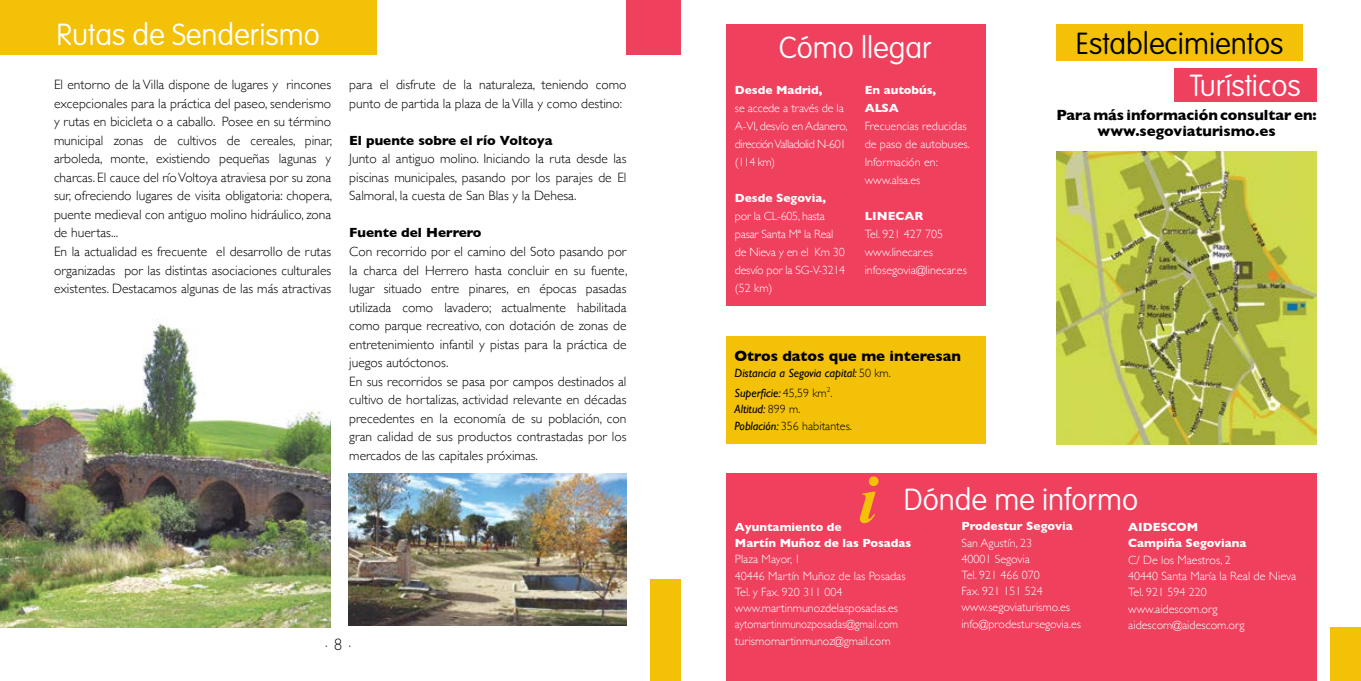
<style>
.page{position:relative;width:1361px;height:681px;background:#fff}
.page>*{position:absolute;margin:0;border:0;box-sizing:border-box;transform-origin:0 0}
.t1{font:100 30px "VAG Rounded";color:#fff}
.t2{font:100 30px "VAG Rounded";color:#000}
.t3{font:700 15px/16.4px "Gill Sans";color:#000;text-align:center}
.t4{font:300 15px "Futura";color:#000}
.t5{font:300 13.5px/18.5px "Gill Sans";color:#000}
.t6{font:700 13.5px "Gill Sans";color:#000}
.t7{font:300 12px/16.2px "Gill Sans";color:#fff}
.t8{font:700 12px/18px "Gill Sans";color:#fff}
.t9{font:300 12px/18px "Gill Sans";letter-spacing:-.02em;color:#fff}
.t10{font:italic 12px/19.5px "Gill Sans";color:#000}
.t11{font:300 12px/16.4px "Gill Sans";color:#000}
.s1{font-weight:300;font-style:normal}
.s2{font-weight:400;font-style:italic}
</style>
<div class="page">
<div style="left:626px;top:0;width:54px;height:54px;background:#ef405e"></div>
<div style="left:1330px;top:627px;width:31px;height:53px;background:#f3c108"></div>
<div style="left:1056px;top:24px;width:246px;height:37px;background:#f3c108"></div>
<div style="left:1174px;top:68px;width:142px;height:33px;background:#ef405e"></div>
<div style="left:726px;top:24px;width:259px;height:281px;background:#ef405e"></div>
<div style="left:726px;top:336px;width:259px;height:107px;background:#f3c108"></div>
<div style="left:726px;top:473px;width:590px;height:207px;background:#ef405e"></div>
<img style="left:1056px;top:151px;width:260px;height:293px">
<img style="left:0;top:319px;width:331px;height:308px">
<div style="left:650px;top:579px;width:30px;height:101px;background:#f3c108"></div>
<img style="left:349px;top:473px;width:277px;height:152px">
<svg style="left:860px;top:476px;width:18px;height:47px"></svg>
<div style="left:0;top:0;width:376px;height:54px;background:#f3c108"></div>
<h1 class="t1" style="left:57px;top:17px;width:265px">Rutas de Senderismo</h1>
<p class="t5" style="left:54px;top:75px;width:280px">El entorno de la Villa dispone de lugares y rincones excepcionales para la práctica del paseo, senderismo y rutas en bicicleta o a caballo. Posee en su término municipal zonas de cultivos de cereales, pinar, arboleda, monte, existiendo pequeñas lagunas y charcas. El cauce del río Voltoya atraviesa por su zona sur, ofreciendo lugares de visita obligatoria: chopera, puente medieval con antiguo molino hidráulico, zona de huertas...<br>En la actualidad es frecuente el desarrollo de rutas organizadas por las distintas asociaciones culturales existentes. Destacamos algunas de las más atractivas</p>
<p class="t5" style="left:349px;top:75px;width:279px">para el disfrute de la naturaleza, teniendo como punto de partida la plaza de la Villa y como destino:</p>
<p class="t6" style="left:349px;top:129px;width:205px">El puente sobre el río Voltoya</p>
<p class="t5" style="left:349px;top:149px;width:279px;text-align:justify">Junto al antiguo molino. Iniciando la ruta desde las piscinas municipales, pasando por los parajes de El Salmoral, la cuesta de San Blas y la Dehesa.</p>
<p class="t6" style="left:349px;top:222px;width:134px">Fuente del Herrero</p>
<p class="t5" style="left:349px;top:241px;width:280px">Con recorrido por el camino del Soto pasando por la charca del Herrero hasta concluir en su fuente, lugar situado entre pinares, en épocas pasadas utilizada como lavadero; actualmente habilitada como parque recreativo, con dotación de zonas de entretenimiento infantil y pistas para la práctica de juegos autóctonos.<br>En sus recorridos se pasa por campos destinados al cultivo de hortalizas, actividad relevante en décadas precedentes en la economía de su población, con gran calidad de sus productos contrastadas por los mercados de las capitales próximas.</p>
<p class="t4" style="left:324px;top:635px;width:29px">· 8 ·</p>
<h1 class="t1" style="left:779px;top:30px;width:154px">Cómo llegar</h1>
<p class="t8" style="left:735px;top:81px;width:89px">Desde Madrid,</p>
<p class="t7" style="left:735px;top:98px;width:114px;line-height:18px">se accede a través de la<br>A-VI, desvío en Adanero, dirección Valladolid N-601 (114 km)</p>
<p class="t8" style="left:735px;top:189px;width:93px">Desde Segovia,</p>
<p class="t9" style="left:735px;top:206px;width:112px">por la CL-605, hasta pasar Santa Mª la Real de Nieva y en el Km 30 desvío por la SG-V-3214 (52 km)</p>
<p class="t8" style="left:864px;top:81px;width:73px">En autobús,<br>ALSA</p>
<p class="t7" style="left:864px;top:116px;width:107px;line-height:18px">Frecuencias reducidas de paso de autobuses.<br>Información en: www.alsa.es</p>
<p class="t8" style="left:864px;top:207px;width:60px">LINECAR</p>
<p class="t7" style="left:864px;top:224px;width:104px;line-height:18px">Tel. 921 427 705 www.linecar.es infosegovia@linecar.es</p>
<p class="t3" style="left:734px;top:347px;width:228px">Otros datos que me interesan</p>
<p class="t10" style="left:734px;top:363px;width:158px">Distancia a Segovia capital: <span class="s1">50 km.<br></span>Superficie: <span class="s1">45,59 km</span><sup>2</sup><span class="s1">.</span></p>
<p class="t11" style="left:734px;top:400px;width:119px"><span class="s2">Altitud:</span> 899 m.<br><span class="s2">Población:</span> 356 habitantes.</p>
<h1 class="t2" style="left:1075px;top:27px;width:209px">Establecimientos</h1>
<h1 class="t1" style="left:1189px;top:69px;width:113px">Turísticos</h1>
<p class="t3" style="left:1056px;top:106px;width:262px">Para más información consultar en: www.segoviaturismo.es</p>
<h1 class="t1" style="left:904px;top:482px;width:236px">Dónde me informo</h1>
<p class="t8" style="left:735px;top:518px;width:178px;line-height:16.2px">Ayuntamiento de<br>Martín Muñoz de las Posadas</p>
<p class="t7" style="left:735px;top:550px;width:172px">Plaza Mayor, 1<br>40446 Martín Muñoz de las Posadas<br>Tel. y Fax. 920 311 004 www.martinmunozdelasposadas.es aytomartinmunozposadas@gmail.com turismomartinmunoz@gmail.com</p>
<p class="t8" style="left:961px;top:516px;width:113px">Prodestur Segovia</p>
<p class="t7" style="left:961px;top:533px;width:121px">San Agustín, 23<br>40001 Segovia<br>Tel. 921 466 070<br>Fax. 921 151 524 www.segoviaturismo.es info@prodestursegovia.es</p>
<p class="t8" style="left:1128px;top:518px;width:120px;line-height:16.4px">AIDESCOM<br>Campiña Segoviana</p>
<p class="t7" style="left:1128px;top:551px;width:170px">C/ De los Maestros, 2<br>40440 Santa María la Real de Nieva<br>Tel. 921 594 220 www.aidescom.org aidescom@aidescom.org</p>
</div>
